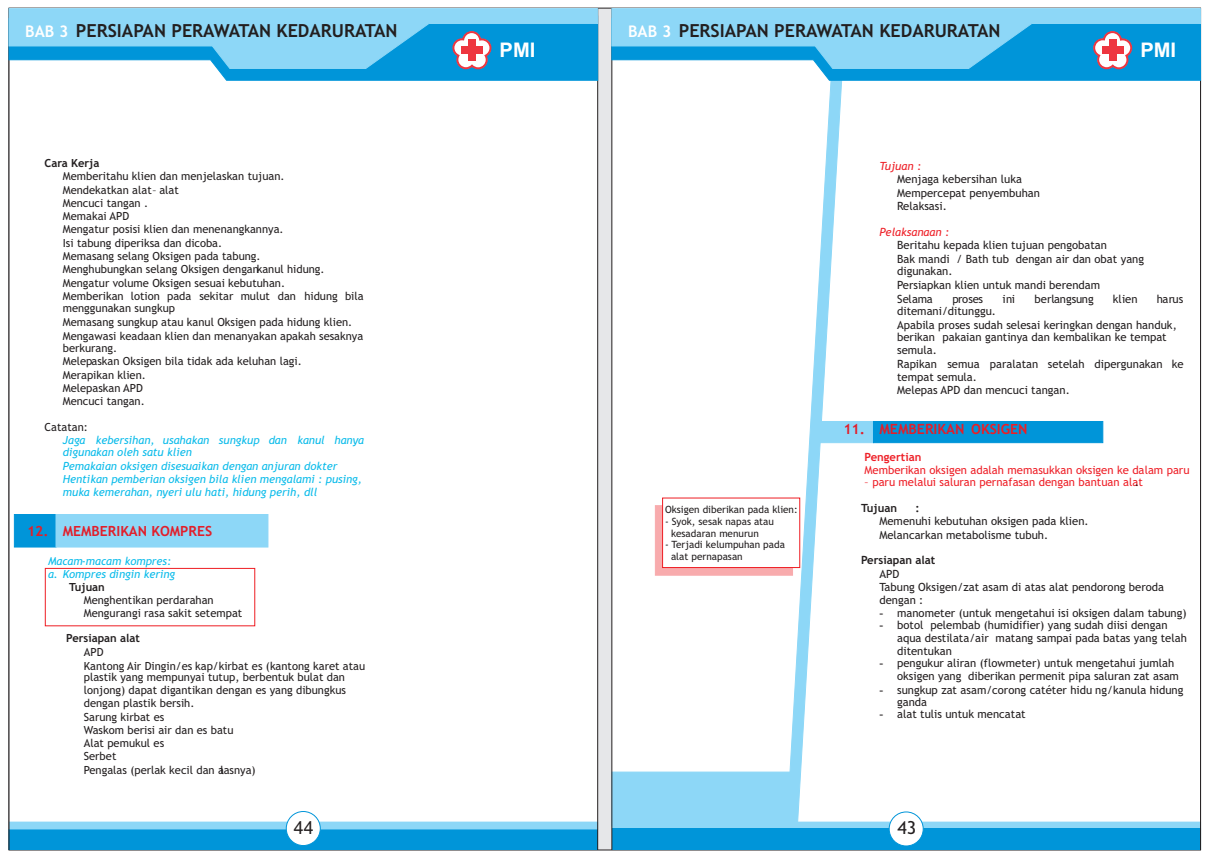
<style>
.page{position:relative;width:1209px;height:859px;background:#fff}
.page>*{position:absolute;margin:0;border:0;box-sizing:border-box;transform-origin:0 0}
.t1{font:700 20.1px "Arial";color:#fff}
.t2{font:700 18px "Trebuchet MS";color:#231f20}
.t3{font:18px "Trebuchet MS";color:#231f20}
.t4{font:18px "Arial";color:#231f20}
.t5{font:700 14.1px "Trebuchet MS";color:#e21e2a}
.t6{font:700 14px "Trebuchet MS";color:#e21e2a}
.t7{font:700 14px "Trebuchet MS";color:#ee1d23}
.t8{font:11.3px/13.4px "Trebuchet MS";color:#231f20}
.t9{font:11.3px "Trebuchet MS";color:#ee2028}
.t10{font:700 11.3px "Trebuchet MS";color:#231f20}
.t11{font:italic 11.3px "Trebuchet MS";color:#ee2028}
.t12{font:700 11.3px "Trebuchet MS";color:#ee2028}
.t13{font:11.2px/13.2px "Trebuchet MS";color:#231f20}
.t14{font:italic 11.2px/12.9px "Trebuchet MS";color:#0abbea}
.t15{font:700 11.2px "Trebuchet MS";color:#231f20}
.t16{font:10px/11.6px "Trebuchet MS";color:#231f20}
.s1{font-size:16px;color:#fff}
.s2{color:#231f20}
.s3{font-family:"Arial"}
</style>
<div class="page">
<svg style="left:786px;top:80px;width:57px;height:692px"></svg>
<svg style="left:612px;top:772px;width:587px;height:78px"></svg>
<div style="left:888px;top:812px;width:35px;height:34px;background:#fff;border:1px solid #0095d9;border-radius:50%"></div>
<hr style="left:1199px;top:8px;width:1px;height:842px;background:#231f20">
<hr style="left:611px;top:8px;width:1px;height:842px;background:#231f20">
<svg style="left:815px;top:421px;width:287px;height:22px"></svg>
<svg style="left:611px;top:8px;width:589px;height:72px"></svg>
<div style="left:1108px;top:39px;width:8px;height:22px;background:#ee3640"></div>
<div style="left:1101px;top:46px;width:22px;height:8px;background:#ee3640"></div>
<svg style="left:655px;top:498px;width:144px;height:77px"></svg>
<svg style="left:10px;top:822px;width:587px;height:28px"></svg>
<div style="left:286px;top:811px;width:34px;height:35px;background:#fff;border:1px solid #0095d9;border-radius:50%"></div>
<hr style="left:597px;top:8px;width:1px;height:842px;background:#231f20">
<hr style="left:9px;top:8px;width:1px;height:842px;background:#231f20">
<svg style="left:14px;top:514px;width:254px;height:33px"></svg>
<svg style="left:9px;top:8px;width:588px;height:72px"></svg>
<div style="left:468px;top:39px;width:7px;height:22px;background:#ee3640"></div>
<div style="left:461px;top:46px;width:21px;height:8px;background:#ee3640"></div>
<div style="left:45px;top:568px;width:210px;height:58px;border:1px solid #ee1d23"></div>
<h2 class="t2" style="left:25px;top:23px;width:374px"><span class="s1">BAB 3</span> PERSIAPAN PERAWATAN KEDARURATAN</h2>
<h2 class="t2" style="left:628px;top:23px;width:374px"><span class="s1">BAB 3</span> PERSIAPAN PERAWATAN KEDARURATAN</h2>
<h1 class="t1" style="left:499px;top:43px;width:37px">PMI</h1>
<h1 class="t1" style="left:1139px;top:43px;width:37px">PMI</h1>
<p class="t15" style="left:45px;top:159px;width:56px">Cara Kerja</p>
<p class="t13" style="left:63px;top:171px;width:302px">Memberitahu klien dan menjelaskan tujuan.<br>Mendekatkan alat – alat<br>Mencuci tangan .<br>Memakai APD<br>Mengatur posisi klien dan menenangkannya.<br>Isi tabung diperiksa dan dicoba.<br>Memasang selang Oksigen pada tabung.<br>Menghubungkan selang Oksigen dengankanul hidung.<br>Mengatur volume Oksigen sesuai kebutuhan.<br>Memberikan lotion pada sekitar mulut dan hidung bila menggunakan sungkup</p>
<p class="t13" style="left:63px;top:317px;width:302px">Memasang sungkup atau kanul Oksigen pada hidung klien.<br>Mengawasi keadaan klien dan menanyakan apakah sesaknya berkurang.<br>Melepaskan Oksigen bila tidak ada keluhan lagi.<br>Merapikan klien.<br>Melepaskan APD<br>Mencuci tangan.</p>
<p class="t13" style="left:45px;top:421px;width:45px">Catatan:</p>
<p class="t14" style="left:63px;top:434px;width:303px">Jaga kebersihan, usahakan sungkup dan kanul hanya digunakan oleh satu klien<br>Pemakaian oksigen disesuaikan dengan anjuran dokter Hentikan pemberian oksigen bila klien mengalami : pusing, muka kemerahan, nyeri ulu hati, hidung perih, dll</p>
<p class="t6" style="left:27px;top:526px;width:186px">12. MEMBERIKAN KOMPRES</p>
<p class="t14" style="left:48px;top:556px;width:128px;line-height:12.6px">Macam-macam kompres: a. Kompres dingin kering</p>
<p class="t15" style="left:69px;top:582px;width:37px">Tujuan</p>
<p class="t13" style="left:84px;top:594px;width:160px">Menghentikan perdarahan<br>Mengurangi rasa sakit setempat</p>
<p class="t15" style="left:66px;top:634px;width:75px">Persiapan alat</p>
<p class="t13" style="left:84px;top:646px;width:283px;line-height:14px">APD<br>Kantong Air Dingin/es kap/kirbat es (kantong karet atau</p>
<p class="t13" style="left:84px;top:672px;width:263px;line-height:12.6px;text-align:justify">plastik yang mempunyai tutup, berbentuk bulat dan lonjong) dapat digantikan dengan es yang dibungkus dengan plastik bersih.</p>
<p class="t13" style="left:84px;top:711px;width:173px">Sarung kirbat es<br>Waskom berisi air dan es batu<br>Alat pemukul es<br>Serbet<br>Pengalas (perlak kecil dan alasnya)</p>
<p class="t16" style="left:665px;top:505px;width:134px">Oksigen diberikan pada klien:</p>
<p class="t16" style="left:671px;top:517px;width:104px;text-indent:-6px">- Syok, sesak napas atau kesadaran menurun</p>
<p class="t16" style="left:671px;top:540px;width:115px;text-indent:-6px">- Terjadi kelumpuhan pada alat pernapasan</p>
<p class="t11" style="left:879px;top:162px;width:43px">Tujuan :</p>
<p class="t8" style="left:896px;top:174px;width:144px">Menjaga kebersihan luka<br>Mempercepat penyembuhan<br>Relaksasi.</p>
<p class="t11" style="left:879px;top:227px;width:71px">Pelaksanaan :</p>
<p class="t8" style="left:896px;top:239px;width:248px">Beritahu kepada klien tujuan pengobatan<br>Bak mandi / Bath tub dengan air dan obat yang digunakan.<br>Persiapkan klien untuk mandi berendam<br>Selama</p>
<p class="t8" style="left:952px;top:293px;width:32px">proses</p>
<p class="t8" style="left:1002px;top:293px;width:14px">ini</p>
<p class="t8" style="left:1034px;top:293px;width:61px">berlangsung</p>
<p class="t8" style="left:1112px;top:293px;width:26px">klien</p>
<p class="t8" style="left:1156px;top:293px;width:28px">harus</p>
<p class="t8" style="left:896px;top:305px;width:281px;line-height:14.1px">ditemani/ditunggu.<br>Apabila proses sudah selesai keringkan dengan handuk,</p>
<p class="t8" style="left:896px;top:332px;width:271px;line-height:12.7px">berikan pakaian gantinya dan kembalikan ke tempat semula.</p>
<p class="t8" style="left:896px;top:358px;width:288px;line-height:13.1px">Rapikan semua paralatan setelah dipergunakan ke tempat semula.<br>Melepas APD dan mencuci tangan.</p>
<p class="t5" style="left:843px;top:424px;width:174px">11. MEMBERIKAN OXIGEN</p>
<p class="t12" style="left:864px;top:453px;width:58px">Pengertian</p>
<p class="t9" style="left:864px;top:465px;width:326px">Memberikan oksigen adalah memasukkan oksigen ke dalam paru</p>
<p class="t9" style="left:864px;top:478px;width:280px">– paru melalui saluran pernafasan dengan bantuan ala<span class="s2">.</span>t</p>
<p class="t10" style="left:860px;top:504px;width:38px">Tujuan</p>
<p class="t10" style="left:915px;top:504px;width:6px">:</p>
<p class="t8" style="left:879px;top:516px;width:211px">Memenuhi kebutuhan oksigen pada klien.<br>Melancarkan metabolisme tubuh.</p>
<p class="t10" style="left:860px;top:556px;width:76px">Persiapan alat</p>
<p class="t8" style="left:879px;top:568px;width:286px;line-height:13.1px">APD<br>Tabung Oksigen/zat asam di atas alat pendorong beroda dengan :</p>
<p class="t8" style="left:879px;top:607px;width:308px"><span class="s3">-</span> manometer (untuk mengetahui isi oksigen dalam tabung)</p>
<p class="t8" style="left:896px;top:620px;width:291px;line-height:12.7px;text-indent:-18px"><span class="s3">-</span> botol pelembab (humidifier) yang sudah diisi dengan aqua destilata/air matang sampai pada batas yang telah ditentukan</p>
<p class="t8" style="left:896px;top:658px;width:283px;line-height:12.7px;text-indent:-18px"><span class="s3">-</span> pengukur aliran (flowmeter) untuk mengetahui jumlah oksigen yang diberikan permenit pipa saluran zat asam</p>
<p class="t8" style="left:896px;top:684px;width:288px;line-height:12.7px;text-indent:-18px"><span class="s3">-</span> sungkup zat asam/corong catéter hidu ng/kanula hidung ganda</p>
<p class="t8" style="left:879px;top:709px;width:148px"><span class="s3">-</span> alat tulis untuk mencatat</p>
<p class="t7" style="left:970px;top:424px;width:58px">OKSIGEN</p>
<h2 class="t4" style="left:294px;top:821px;width:22px">44</h2>
<h2 class="t3" style="left:897px;top:821px;width:20px">43</h2>
</div>
